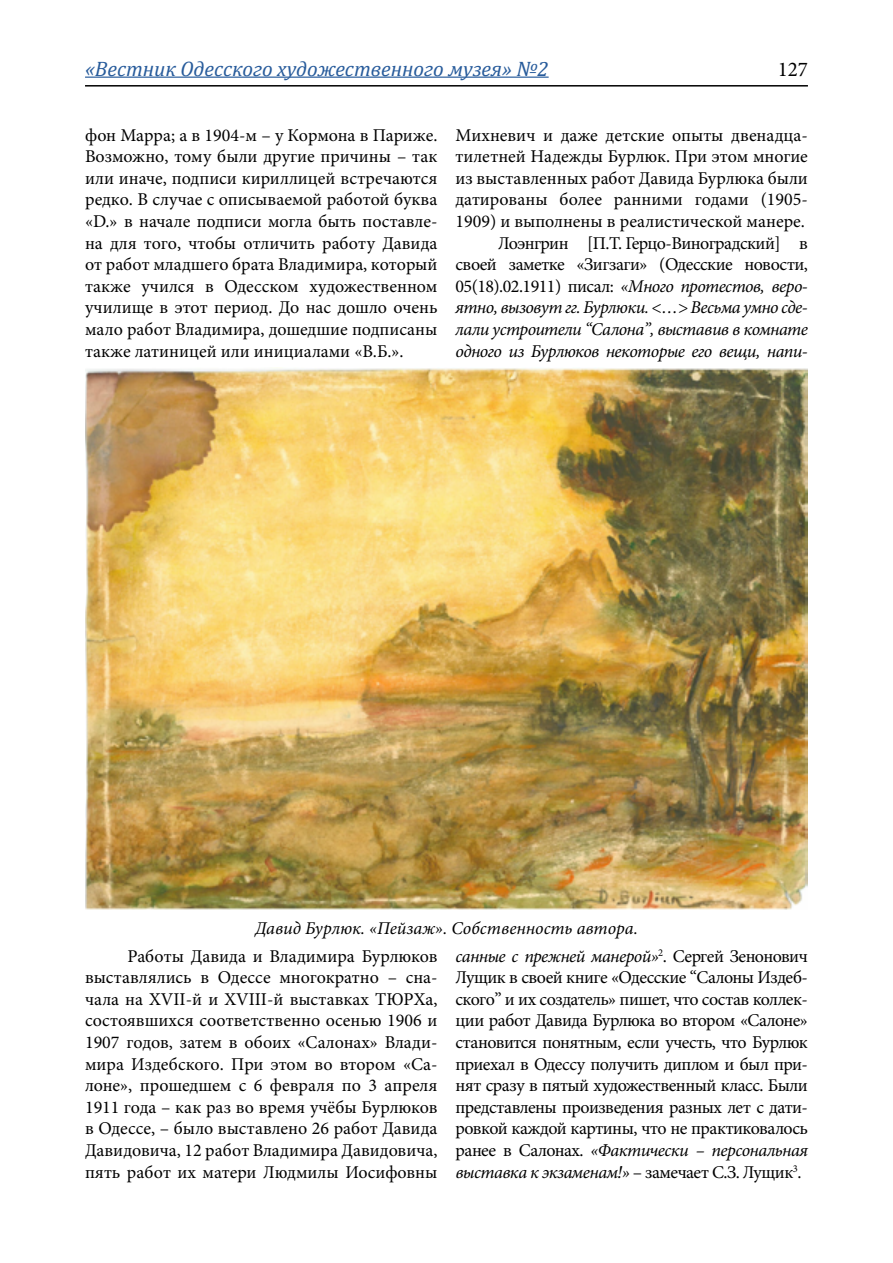
<style>
.page{position:relative;width:893px;height:1263px;background:#fff}
.page>*{position:absolute;margin:0;border:0;box-sizing:border-box;transform-origin:0 0}
.t1{font:italic 21px "Cambria";color:#275b9b}
.t2{font:21px "Minion Pro";color:#000}
.t3{font:18px/21.6px "Minion Pro";letter-spacing:-.005em;color:#000;text-align:justify}
.t4{font:italic 18px "Minion Pro";color:#000}
.s1{font-style:italic}
</style>
<div class="page">
<hr style="left:85px;top:85px;width:723px;height:2px;background:#000">
<hr style="left:85px;top:77px;width:464px;height:1px;background:#275b9b">
<img style="left:85px;top:368px;width:723px;height:541px">
<p class="t1" style="left:85px;top:54px;width:465px">«Вестник Одесского художественного музея» №2</p>
<p class="t2" style="left:778px;top:55px;width:32px">127</p>
<p class="t3" style="left:85px;top:124px;width:354px">фон Марра; а в 1904-м – у Кормона в Париже.<br>Возможно, тому были другие причины – так или иначе, подписи кириллицей встречаются редко. В случае с описываемой работой буква «D.» в начале подписи могла быть поставле&shy;на для того, чтобы отличить работу Давида от работ младшего брата Владимира, который также учился в Одесском художественном училище в этот период. До нас дошло очень мало работ Владимира, дошедшие подписаны также латиницей или инициалами «В.Б.».</p>
<p class="t3" style="left:455px;top:124px;width:354px;text-align:right">Михневич и даже детские опыты двенадца&shy;тилетней Надежды Бурлюк. При этом многие из выставленных работ Давида Бурлюка были датированы более ранними годами (1905- 1909) и выполнены в реалистической манере.<br>Лоэнгрин [П.Т. Герцо-Виноградский] в своей заметке «Зигзаги» (Одесские новости, 05(18).02.1911) писал: <span class="s1">«Много протестов, веро&shy;ятно, вызовут гг. Бурлюки. &lt;…&gt; Весьма умно сде&shy;лали устроители “Салона”, выставив в комнате одного из Бурлюков некоторые его вещи, напи-</span></p>
<p class="t4" style="left:255px;top:915px;width:384px">Давид Бурлюк. «Пейзаж». Собственность автора.</p>
<p class="t3" style="left:85px;top:945px;width:354px;text-indent:43px">Работы Давида и Владимира Бурлюков выставлялись в Одессе многократно – сна&shy;чала на XVII-й и XVIII-й выставках ТЮРХа, состоявшихся соответственно осенью 1906 и 1907 годов, затем в обоих «Салонах» Влади&shy;мира Издебского. При этом во втором «Са&shy;лоне», прошедшем с 6 февраля по 3 апреля 1911 года – как раз во время учёбы Бурлюков в Одессе, – было выставлено 26 работ Давида Давидовича, 12 работ Владимира Давидовича, пять работ их матери Людмилы Иосифовны</p>
<p class="t3" style="left:455px;top:945px;width:354px"><span class="s1">санные с прежней манерой»</span><sup>2</sup>. Сергей Зенонович Лущик в своей книге «Одесские “Салоны Издеб&shy;ского” и их создатель» пишет, что состав коллек&shy;ции работ Давида Бурлюка во втором «Салоне» становится понятным, если учесть, что Бурлюк приехал в Одессу получить диплом и был при&shy;нят сразу в пятый художественный класс. Были представлены произведения разных лет с дати&shy;ровкой каждой картины, что не практиковалось ранее в Салонах. <span class="s1">«Фактически – персональная выставка к экзаменам!»</span> – замечает С.З. Лущик<sup>3</sup>.</p>
</div>
